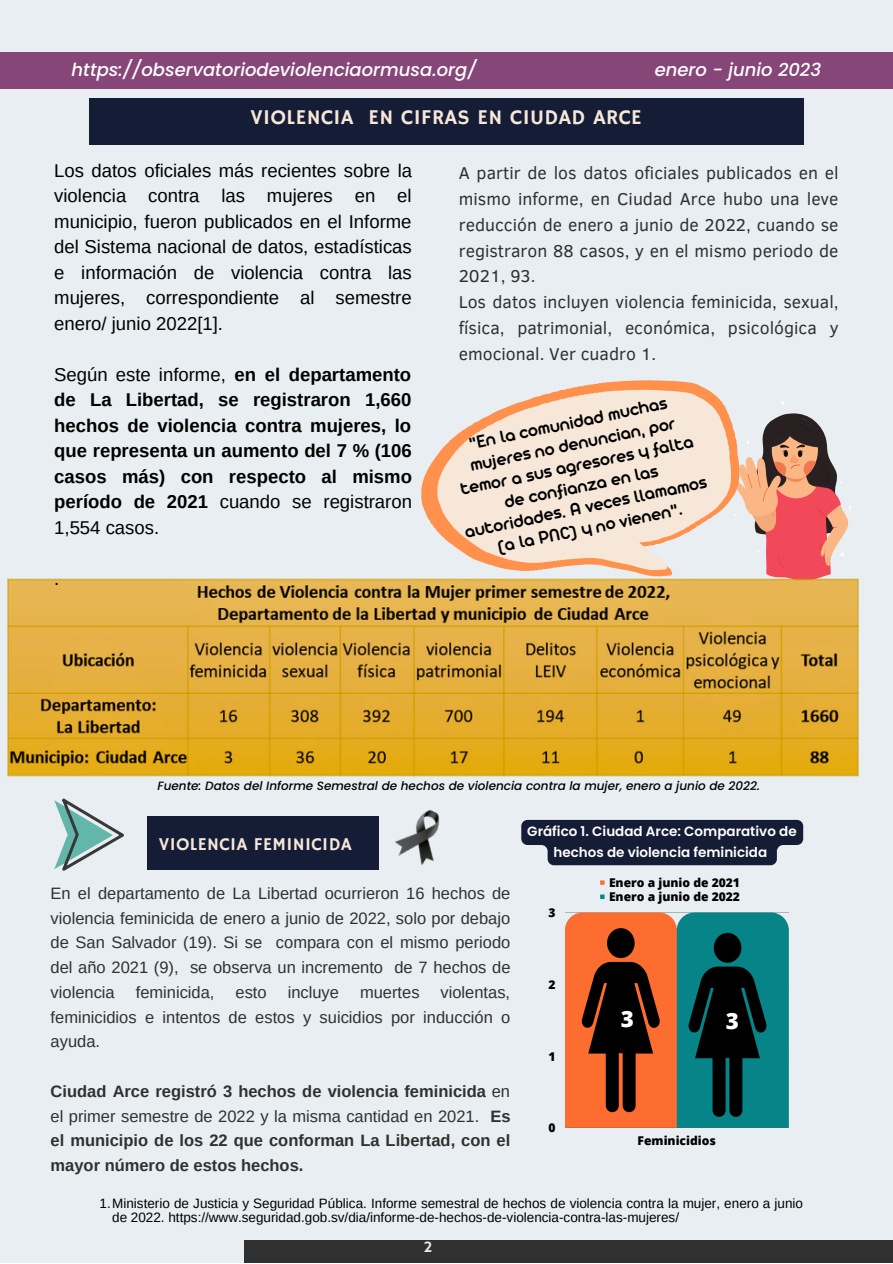
<style>
.page{position:relative;width:893px;height:1264px;background:#fff}
.page>*{position:absolute;margin:0;border:0;box-sizing:border-box;transform-origin:0 0}
.t1{font:800 22.35px "Open Sans";color:#fff}
.t2{font:21px "Hammersmith One";letter-spacing:.02em;color:#f6e7d8}
.t3{font:600 18.9px/21.3px "Arista Pro";color:#000;text-align:center}
.t4{font:18.45px/25.5px "Arimo";color:#000;text-align:justify}
.t5{font:700 18.45px/25.5px "Arimo";color:#000;text-align:justify}
.t6{font:italic 500 18px "Poppins";color:#fff}
.t7{font:18px "Hammersmith One";letter-spacing:.02em;color:#f6e7d8}
.t8{font:17.55px/26px "Clear Sans";color:#303030;text-align:justify}
.t9{font:16.5px/24.8px "Arimo";color:#303030;text-align:justify}
.t10{font:700 16.5px/24.8px "Arimo";color:#303030;text-align:justify}
.t11{font:16.05px "Hammersmith One";color:#f6e7d8}
.t12{font:13.5px/14.5px "Arimo";color:#000}
.t13{font:600 13.5px/20.2px "Poppins";color:#fff;text-align:center}
.t14{font:800 12.15px "Open Sans";color:#000}
.t15{font:italic 500 12px "Poppins";color:#000}
.s1{font-weight:400}
</style>
<div class="page">
<div style="left:0;top:0;width:892px;height:1262px;background:#e8eef1"></div>
<div style="left:89px;top:98px;width:714px;height:47px;background:#151c36"></div>
<div style="left:244px;top:1240px;width:648px;height:22px;background:#303030"></div>
<div style="left:0;top:52px;width:892px;height:37px;background:#864778"></div>
<svg style="left:600px;top:880px;width:4px;height:4px"></svg>
<svg style="left:600px;top:894px;width:4px;height:4px"></svg>
<hr style="left:565px;top:1127px;width:223px;height:1px;background:#000">
<svg style="left:565px;top:912px;width:223px;height:215px;background:#5a5340"></svg>
<svg style="left:54px;top:798px;width:70px;height:72px"></svg>
<svg style="left:777px;top:413px;width:74px;height:164px"></svg>
<img style="left:8px;top:577px;width:850px;height:199px">
<div style="left:147px;top:816px;width:232px;height:53px;background:#151c36"></div>
<svg style="left:399px;top:417px;width:378px;height:236px"></svg>
<svg style="left:418px;top:380px;width:346px;height:257px"></svg>
<img style="left:395px;top:810px;width:45px;height:55px">
<svg style="left:521px;top:820px;width:282px;height:45px;background:#272e46"></svg>
<p class="t6" style="left:72px;top:57px;width:406px">https://observatoriodeviolenciaormusa.org/</p>
<p class="t6" style="left:654px;top:57px;width:168px">enero - junio 2023</p>
<p class="t2" style="left:250px;top:105px;width:393px">VIOLENCIA EN CIFRAS EN CIUDAD ARCE</p>
<p class="t4" style="left:54px;top:158px;width:359px">Los datos oficiales más recientes sobre la violencia contra las mujeres en el municipio, fueron publicados en el Informe del Sistema nacional de datos, estadísticas e información de violencia contra las mujeres, correspondiente al semestre enero/ junio 2022[1].</p>
<p class="t5" style="left:54px;top:361px;width:359px"><span class="s1">Según este informe,</span> en el departamento de La Libertad, se registraron 1,660 hechos de violencia contra mujeres, lo que representa un aumento del 7 % (106 casos más) con respecto al mismo período de 2021 <span class="s1">cuando se registraron 1,554 casos.</span></p>
<p class="t4" style="left:54px;top:565px;width:7px">.</p>
<p class="t8" style="left:458px;top:159px;width:381px">A partir de los datos oficiales publicados en el mismo informe, en Ciudad Arce hubo una leve reducción de enero a junio de 2022, cuando se registraron 88 casos, y en el mismo periodo de 2021, 93.</p>
<p class="t8" style="left:458px;top:288px;width:381px">Los datos incluyen violencia feminicida, sexual, física, patrimonial, económica, psicológica y emocional. Ver cuadro 1.</p>
<p class="t3" style="left:445px;top:440px;width:248px;rotate:-12deg">"En la comunidad muchas mujeres no denuncian, por temor a sus agresores y falta de confianza en las autoridades. A veces llamamos (a la PNC) y no vienen".</p>
<p class="t15" style="left:158px;top:777px;width:603px">Fuente: Datos del Informe Semestral de hechos de violencia contra la mujer, enero a junio de 2022.</p>
<p class="t7" style="left:159px;top:833px;width:194px">VIOLENCIA FEMINICIDA</p>
<p class="t9" style="left:51px;top:880px;width:461px">En el departamento de La Libertad ocurrieron 16 hechos de violencia feminicida de enero a junio de 2022, solo por debajo de San Salvador (19). Si se compara con el mismo periodo del año 2021 (9), se observa un incremento de 7 hechos de violencia</p>
<p class="t9" style="left:51px;top:979px;width:461px;text-indent:390px">violentas, feminicidios e intentos de estos y suicidios por inducción o ayuda.</p>
<p class="t10" style="left:51px;top:1078px;width:461px">Ciudad Arce registró 3 hechos de violencia feminicida <span class="s1">en el primer semestre de 2022 y la misma cantidad en 2021.</span> Es el municipio de los 22 que conforman La Libertad, con el mayor número de estos hechos.</p>
<p class="t9" style="left:136px;top:979px;width:80px">feminicida,</p>
<p class="t9" style="left:235px;top:979px;width:33px">esto</p>
<p class="t9" style="left:288px;top:979px;width:53px">incluye</p>
<p class="t9" style="left:360px;top:979px;width:61px">muertes</p>
<p class="t13" style="left:527px;top:821px;width:271px">Gráfico 1. Ciudad Arce: Comparativo de hechos de violencia feminicida</p>
<p class="t14" style="left:548px;top:904px;width:9px">3</p>
<p class="t14" style="left:548px;top:976px;width:9px">2</p>
<p class="t14" style="left:548px;top:1047px;width:9px">1</p>
<p class="t14" style="left:548px;top:1119px;width:9px">0</p>
<p class="t14" style="left:609px;top:874px;width:132px">Enero a junio de 2021</p>
<p class="t14" style="left:609px;top:888px;width:132px">Enero a junio de 2022</p>
<p class="t1" style="left:620px;top:1003px;width:15px">3</p>
<p class="t1" style="left:726px;top:1005px;width:15px">3</p>
<p class="t14" style="left:637px;top:1132px;width:80px">Feminicidios</p>
<p class="t12" style="left:112px;top:1195px;width:692px;text-indent:-13px">1.Ministerio de Justicia y Seguridad Pública. Informe semestral de hechos de violencia contra la mujer, enero a junio de 2022. https://www.seguridad.gob.sv/dia/informe-de-hechos-de-violencia-contra-las-mujeres/</p>
<p class="t11" style="left:423px;top:1237px;width:11px">2</p>
</div>
